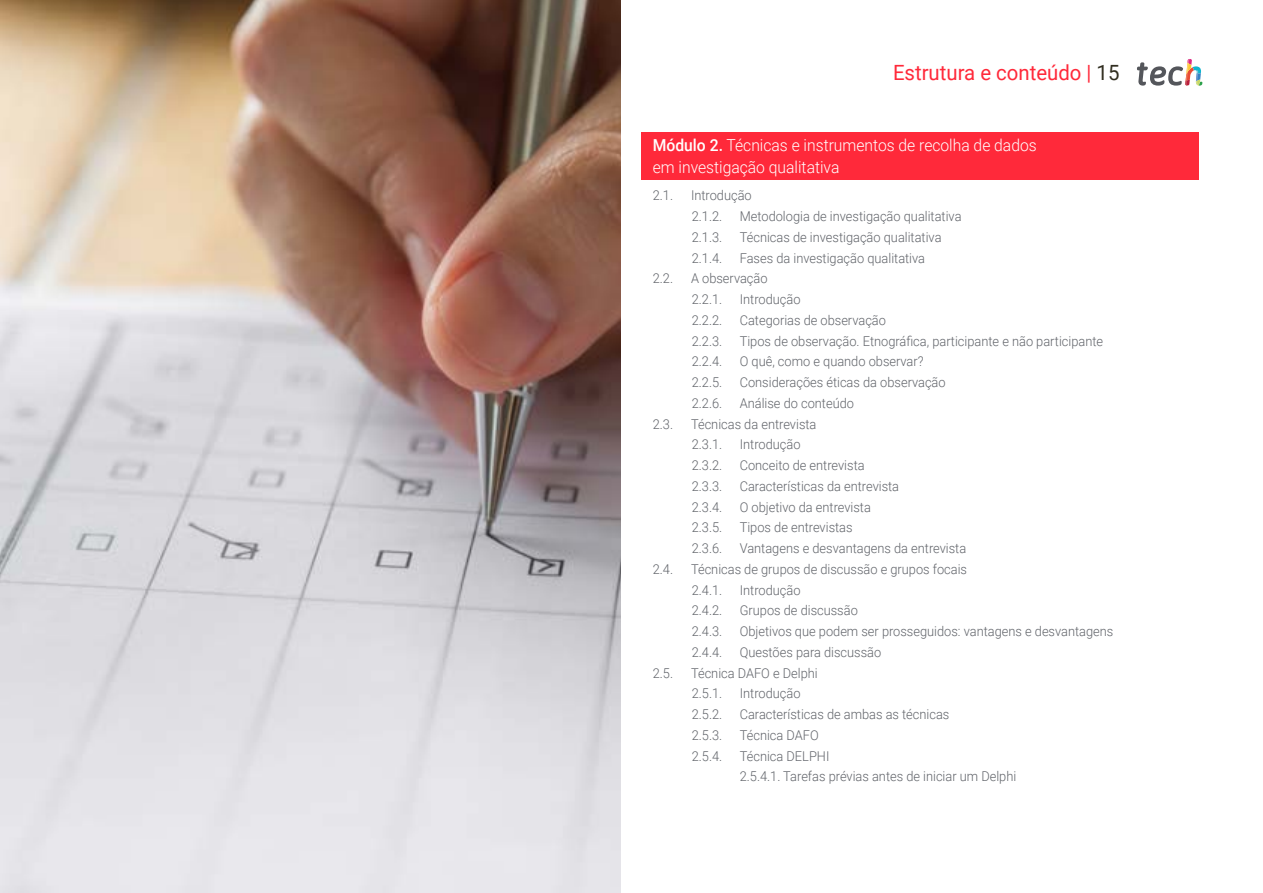
<style>
.page{position:relative;width:1263px;height:893px;background:#fff}
.page>*{position:absolute;margin:0;border:0;box-sizing:border-box;transform-origin:0 0}
.t1{font:21px "Roboto";color:#ff293a}
.t2{font:300 16.5px/22.5px "Roboto";color:#fff;scale:.95 1}
.t3{font:300 13.5px/20.7px "Roboto";color:#61646a;scale:.95 1}
.s1{color:#312e20}
.s2{font-weight:500}
</style>
<div class="page">
<svg style="left:1137px;top:59px;width:65px;height:27px"></svg>
<div style="left:642px;top:132px;width:557px;height:47px;background:#ff293a"></div>
<img style="left:0;top:0;width:621px;height:893px">
<h1 class="t1" style="left:893px;top:57px;width:228px">Estrutura e conteúdo | <span class="s1">15</span></h1>
<p class="t2" style="left:653px;top:133px;width:406px"><span class="s2">Módulo 2.</span> Técnicas e instrumentos de recolha de dados em investigação qualitativa</p>
<p class="t3" style="left:653px;top:185px;width:23px">2.1.</p>
<p class="t3" style="left:691px;top:185px;width:65px">Introdução<br>2.1.2.</p>
<p class="t3" style="left:740px;top:205px;width:235px">Metodologia de investigação qualitativa</p>
<p class="t3" style="left:692px;top:226px;width:34px">2.1.3.</p>
<p class="t3" style="left:740px;top:226px;width:214px">Técnicas de investigação qualitativa</p>
<p class="t3" style="left:692px;top:247px;width:34px">2.1.4.</p>
<p class="t3" style="left:740px;top:247px;width:197px">Fases da investigação qualitativa</p>
<p class="t3" style="left:653px;top:268px;width:23px">2.2.</p>
<p class="t3" style="left:691px;top:268px;width:82px">A observação<br>2.2.1.</p>
<p class="t3" style="left:740px;top:288px;width:65px">Introdução</p>
<p class="t3" style="left:692px;top:309px;width:34px">2.2.2.</p>
<p class="t3" style="left:740px;top:309px;width:155px">Categorias de observação</p>
<p class="t3" style="left:692px;top:330px;width:34px">2.2.3.</p>
<p class="t3" style="left:740px;top:330px;width:384px">Tipos de observação. Etnográfica, participante e não participante</p>
<p class="t3" style="left:692px;top:351px;width:34px">2.2.4.</p>
<p class="t3" style="left:740px;top:351px;width:195px">O quê, como e quando observar?</p>
<p class="t3" style="left:692px;top:371px;width:34px">2.2.5.</p>
<p class="t3" style="left:740px;top:371px;width:218px">Considerações éticas da observação</p>
<p class="t3" style="left:692px;top:392px;width:34px">2.2.6.</p>
<p class="t3" style="left:740px;top:392px;width:122px">Análise do conteúdo</p>
<p class="t3" style="left:653px;top:413px;width:23px">2.3.</p>
<p class="t3" style="left:691px;top:413px;width:134px">Técnicas da entrevista<br>2.3.1.</p>
<p class="t3" style="left:740px;top:434px;width:65px">Introdução</p>
<p class="t3" style="left:692px;top:454px;width:34px">2.3.2.</p>
<p class="t3" style="left:740px;top:454px;width:133px">Conceito de entrevista</p>
<p class="t3" style="left:692px;top:475px;width:34px">2.3.3.</p>
<p class="t3" style="left:740px;top:475px;width:169px">Características da entrevista</p>
<p class="t3" style="left:692px;top:496px;width:34px">2.3.4.</p>
<p class="t3" style="left:740px;top:496px;width:140px">O objetivo da entrevista</p>
<p class="t3" style="left:692px;top:517px;width:34px">2.3.5.</p>
<p class="t3" style="left:740px;top:517px;width:120px">Tipos de entrevistas</p>
<p class="t3" style="left:692px;top:537px;width:34px">2.3.6.</p>
<p class="t3" style="left:740px;top:537px;width:240px">Vantagens e desvantagens da entrevista</p>
<p class="t3" style="left:653px;top:558px;width:23px">2.4.</p>
<p class="t3" style="left:691px;top:558px;width:292px">Técnicas de grupos de discussão e grupos focais<br>2.4.1.</p>
<p class="t3" style="left:740px;top:579px;width:65px">Introdução</p>
<p class="t3" style="left:692px;top:600px;width:34px">2.4.2.</p>
<p class="t3" style="left:740px;top:600px;width:126px">Grupos de discussão</p>
<p class="t3" style="left:692px;top:620px;width:34px">2.4.3.</p>
<p class="t3" style="left:740px;top:620px;width:395px">Objetivos que podem ser prosseguidos: vantagens e desvantagens</p>
<p class="t3" style="left:692px;top:641px;width:34px">2.4.4.</p>
<p class="t3" style="left:740px;top:641px;width:150px">Questões para discussão</p>
<p class="t3" style="left:653px;top:662px;width:23px">2.5.</p>
<p class="t3" style="left:691px;top:662px;width:135px">Técnica DAFO e Delphi<br>2.5.1.</p>
<p class="t3" style="left:740px;top:683px;width:65px">Introdução</p>
<p class="t3" style="left:692px;top:703px;width:34px">2.5.2.</p>
<p class="t3" style="left:740px;top:703px;width:222px">Características de ambas as técnicas</p>
<p class="t3" style="left:692px;top:724px;width:34px">2.5.3.</p>
<p class="t3" style="left:740px;top:724px;width:85px">Técnica DAFO</p>
<p class="t3" style="left:692px;top:745px;width:34px">2.5.4.</p>
<p class="t3" style="left:740px;top:745px;width:293px">Técnica DELPHI<br>2.5.4.1. Tarefas prévias antes de iniciar um Delphi</p>
</div>
